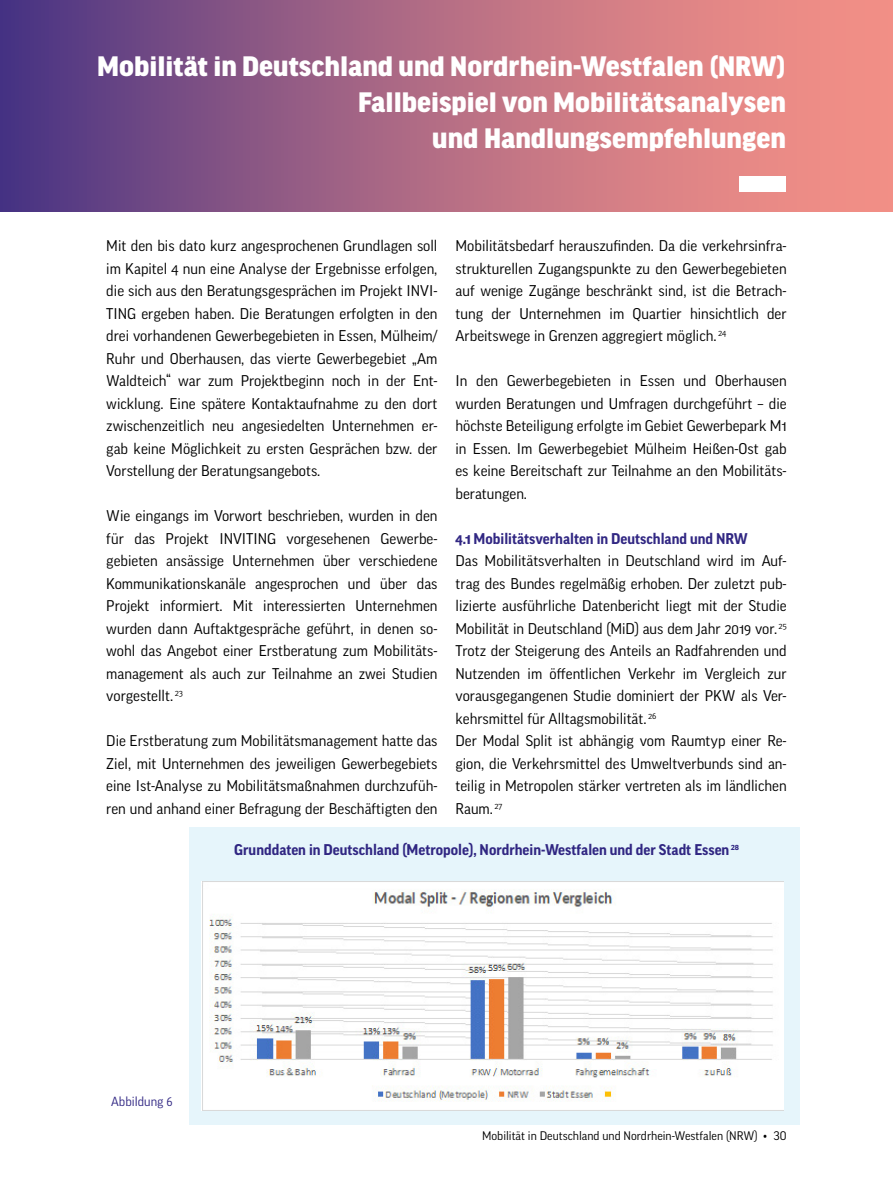
<style>
.page{position:relative;width:893px;height:1191px;background:#fff}
.page>*{position:absolute;margin:0;border:0;box-sizing:border-box;transform-origin:0 0}
.t1{font:900 30px/36px "Good Headline Pro";color:#fff;text-align:right}
.t2{font:15px/22.5px "Good Pro";color:#000;text-align:justify}
.t3{font:700 15px "Good Pro";color:#302682}
.t4{font:700 15px "Good Pro";color:#312783}
.t5{font:12.75px "Good Pro";color:#312783}
.t6{font:12px "Good Pro";color:#000}
</style>
<div class="page">
<div style="left:189px;top:827px;width:611px;height:298px;background:#e6f5fb"></div>
<svg style="left:0;top:0;width:893px;height:212px;background:#a86784"></svg>
<div style="left:739px;top:176px;width:47px;height:15px;background:#fff"></div>
<img style="left:202px;top:881px;width:582px;height:229px">
<h1 class="t1" style="left:97px;top:49px;width:690px">Mobilität in Deutschland und Nordrhein-Westfalen (NRW)<br>Fallbeispiel von Mobilitätsanalysen<br>und Handlungsempfehlungen</h1>
<p class="t2" style="left:106px;top:234px;width:333px">Mit den bis dato kurz angesprochenen Grundlagen soll im Kapitel 4 nun eine Analyse der Ergebnisse erfolgen, die sich aus den Beratungsgesprächen im Projekt INVI-TING ergeben haben. Die Beratungen erfolgten in den drei vorhandenen Gewerbegebieten in Essen, Mülheim/ Ruhr und Oberhausen, das vierte Gewerbegebiet „Am Waldteich“ war zum Projektbeginn noch in der Ent&shy;wicklung. Eine spätere Kontaktaufnahme zu den dort zwischenzeitlich neu angesiedelten Unternehmen er&shy;gab keine Möglichkeit zu ersten Gesprächen bzw. der Vorstellung der Beratungsangebots.</p>
<p class="t2" style="left:106px;top:504px;width:333px">Wie eingangs im Vorwort beschrieben, wurden in den für das Projekt INVITING vorgesehenen Gewerbe&shy;gebieten ansässige Unternehmen über verschiedene Kommunikationskanäle angesprochen und über das Projekt informiert. Mit interessierten Unternehmen wurden dann Auftaktgespräche geführt, in denen so&shy;wohl das Angebot einer Erstberatung zum Mobilitäts&shy;management als auch zur Teilnahme an zwei Studien vorgestellt. <sup>23</sup></p>
<p class="t2" style="left:106px;top:729px;width:333px">Die Erstberatung zum Mobilitätsmanagement hatte das Ziel, mit Unternehmen des jeweiligen Gewerbegebiets eine Ist-Analyse zu Mobilitätsmaßnahmen durchzufüh&shy;ren und anhand einer Befragung der Beschäftigten den</p>
<p class="t2" style="left:455px;top:234px;width:333px">Mobilitätsbedarf herauszufinden. Da die verkehrsinfra&shy;strukturellen Zugangspunkte zu den Gewerbegebieten auf wenige Zugänge beschränkt sind, ist die Betrach&shy;tung der Unternehmen im Quartier hinsichtlich der Arbeitswege in Grenzen aggregiert möglich. <sup>24</sup></p>
<p class="t2" style="left:455px;top:369px;width:333px">In den Gewerbegebieten in Essen und Oberhausen wurden Beratungen und Umfragen durchgeführt – die höchste Beteiligung erfolgte im Gebiet Gewerbepark M1 in Essen. Im Gewerbegebiet Mülheim Heißen-Ost gab es keine Bereitschaft zur Teilnahme an den Mobilitäts&shy;beratungen.</p>
<p class="t4" style="left:455px;top:530px;width:294px">4.1 Mobilitätsverhalten in Deutschland und NRW</p>
<p class="t2" style="left:455px;top:549px;width:333px;text-align:left">Das Mobilitätsverhalten in Deutschland wird im Auf&shy;trag des Bundes regelmäßig erhoben. Der zuletzt pub&shy;lizierte ausführliche Datenbericht liegt mit der Studie Mobilität in Deutschland (MiD) aus dem Jahr 2019 vor. <sup>25<br></sup>Trotz der Steigerung des Anteils an Radfahrenden und Nutzenden im öffentlichen Verkehr im Vergleich zur vorausgegangenen Studie dominiert der PKW als Ver&shy;kehrsmittel für Alltagsmobilität. <sup>26<br></sup>Der Modal Split ist abhängig vom Raumtyp einer Re&shy;gion, die Verkehrsmittel des Umweltverbunds sind an&shy;teilig in Metropolen stärker vertreten als im ländlichen Raum. <sup>27</sup></p>
<p class="t3" style="left:234px;top:841px;width:506px">Grunddaten in Deutschland (Metropole), Nordrhein-Westfalen und der Stadt Essen <sup>28</sup></p>
<p class="t5" style="left:111px;top:1093px;width:63px">Abbildung 6</p>
<p class="t6" style="left:482px;top:1129px;width:286px">Mobilität in Deutschland und Nordrhein-Westfalen (NRW) •</p>
<p class="t6" style="left:773px;top:1129px;width:15px">30</p>
</div>
